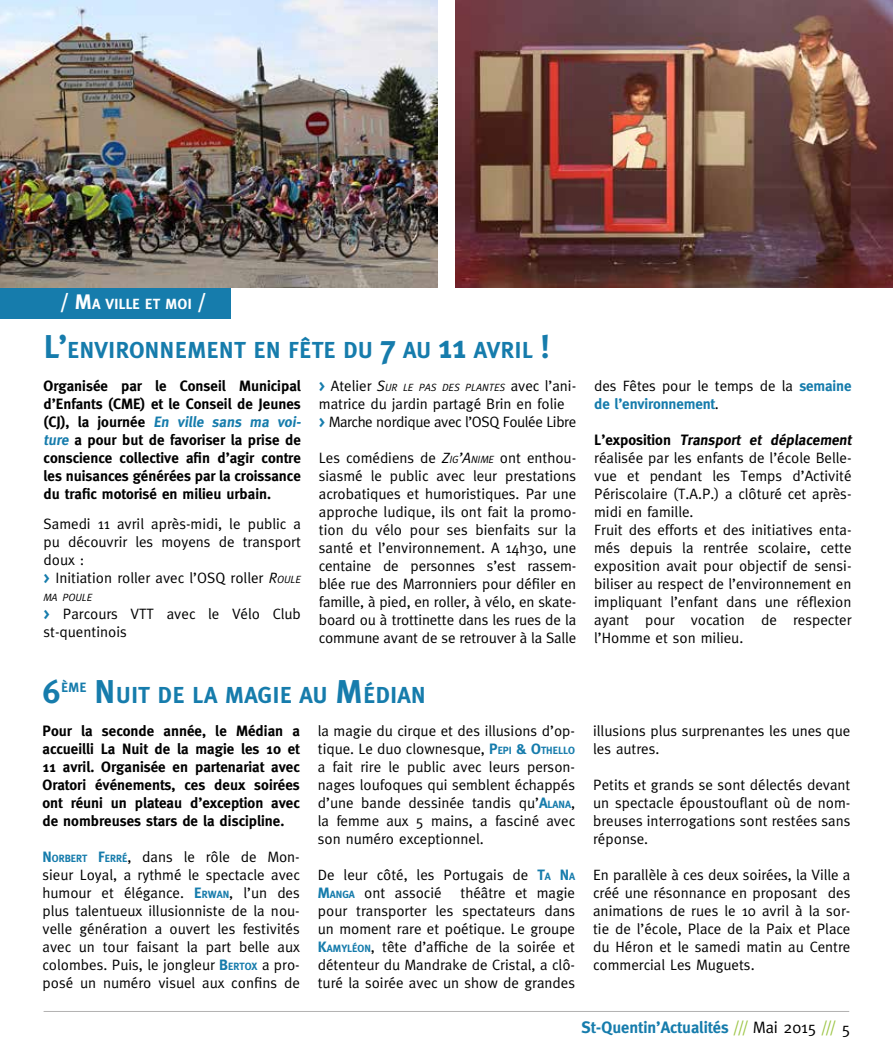
<style>
.page{position:relative;width:893px;height:1063px;background:#fff}
.page>*{position:absolute;margin:0;border:0;box-sizing:border-box;transform-origin:0 0}
.t1{font:700 33px "Meta Plus";color:#167cac}
.t2{font:700 23.1px "Meta Plus";color:#167cac}
.t3{font:700 16.5px "Meta";color:#167cac}
.t4{font:15px/18px "Meta";color:#000}
.t5{font:700 15px/18px "Meta";color:#000}
.t6{font:700 14.7px "Meta Plus";color:#fff}
.t7{font:700 13.5px "Meta Plus";color:#167cac}
.t8{font:italic 10.5px "Meta";color:#000}
.s1{font-size:21px}
.s2{font-size:33px}
.s3{color:#167cac}
.s4{font-weight:700;color:#167cac}
.s5{font-style:italic}
.s6{font-style:italic;font-size:10.5px}
.s7{font-weight:700;font-size:10.5px;color:#167cac}
.s8{font-weight:400;color:#9cc545}
.s9{font-weight:400;color:#000}
</style>
<div class="page">
<hr style="left:44px;top:1011px;width:805px;height:1px;background:#b3b2b2">
<div style="left:0;top:286px;width:230px;height:33px;background:#167cac"></div>
<img style="left:0;top:0;width:437px;height:287px">
<img style="left:455px;top:0;width:438px;height:287px">
<p class="t6" style="left:60px;top:295px;width:149px"><span class="s1">/ M</span>A VILLE ET MOI <span class="s1">/</span></p>
<h2 class="t2" style="left:44px;top:337px;width:508px"><span class="s2">L’</span>ENVIRONNEMENT EN FÊTE DU <span class="s2">7</span> AU <span class="s2">11</span> AVRIL <span class="s2">!</span></h2>
<p class="t5" style="left:44px;top:377px;width:261px">Organisée par le Conseil Municipal d’Enfants (CME) et le Conseil de Jeunes (CJ ) , la j o u rn é e <span class="s3">En ville sans ma voi&shy;ture</span> a pour but de favoriser la prise de conscience collective afin d’agir contre les nuisances générées par la croissance du trafic motorisé en milieu urbain.</p>
<p class="t4" style="left:44px;top:515px;width:259px">Samedi 11 avril après-midi, le public a pu découvrir les moyens de transport doux :<br><span class="s4">&gt;</span> Initiation roller avec l’OSQ roller <span class="s5">R</span><span class="s6">OULE</span></p>
<p class="t8" style="left:44px;top:591px;width:50px">MA POULE</p>
<p class="t4" style="left:44px;top:605px;width:259px"><span class="s4">&gt;</span> Parcours VTT avec le Vélo Club st-quentinois</p>
<p class="t4" style="left:319px;top:377px;width:259px"><span class="s4">&gt;</span> Atelier <span class="s5">S</span><span class="s6">UR LE PAS DES PLANTES</span> avec l’ani&shy;matrice du jardin partagé Brin en folie<br><span class="s4">&gt;</span> Marche nordique avec l’OSQ Foulée Libre</p>
<p class="t4" style="left:319px;top:449px;width:259px;text-align:justify">Les comédiens de <span class="s5">Z</span><span class="s6">IG</span><span class="s5">’A</span><span class="s6">NIME</span> ont enthou&shy;siasmé le public avec leur prestations acrobatiques et humoristiques. Par une approche ludique, ils ont fait la promo&shy;tion du vélo pour ses bienfaits sur la santé et l’environnement. A 14h30, une centaine de personnes s’est rassem&shy;blée rue des Marronniers pour défiler en famille, à pied, en roller, à vélo, en skate&shy;board ou à trottinette dans les rues de la commune avant de se retrouver à la Salle</p>
<h1 class="t1" style="left:43px;top:672px;width:20px">6</h1>
<p class="t7" style="left:61px;top:679px;width:27px">ÈME</p>
<h2 class="t2" style="left:94px;top:681px;width:333px"><span class="s2">N</span> UIT DE LA MAGIE AU <span class="s2">M</span>ÉDIAN</h2>
<p class="t5" style="left:43px;top:722px;width:259px;text-align:justify">Pour la seconde année, le Médian a accueilli La Nuit de la magie les 10 et 11 avril. Organisée en partenariat avec Oratori événements, ces deux soirées ont réuni un plateau d’exception avec de nombreuses stars de la discipline.</p>
<p class="t4" style="left:43px;top:848px;width:259px;text-align:justify"><span class="s4">N</span><span class="s7">ORBERT</span> <span class="s4">F</span><span class="s7">ERRÉ</span>, dans le rôle de Mon&shy;sieur Loyal, a rythmé le spectacle avec humour et élégance. <span class="s4">E</span><span class="s7">RWAN</span>, l’un des plus talentueux illusionniste de la nou&shy;velle génération a ouvert les festivités avec un tour faisant la part belle aux colombes. Puis, le jongleur <span class="s4">B</span><span class="s7">ERTOX</span> a pro&shy;posé un numéro visuel aux confins de</p>
<p class="t4" style="left:318px;top:722px;width:259px;text-align:justify">la magie du cirque et des illusions d’op&shy;tique. Le duo clownesque, <span class="s4">P</span><span class="s7">EPI</span> <span class="s4">&amp; O</span><span class="s7">THELLO </span>a fait rire le public avec leurs person&shy;nages loufoques qui semblent échappés d’une bande dessinée tandis qu’<span class="s4">A</span><span class="s7">LANA</span>, la femme aux 5 mains, a fasciné avec son numéro exceptionnel.</p>
<p class="t4" style="left:318px;top:866px;width:259px">De leur côté, les Portugais de <span class="s4">T</span><span class="s7">A</span> <span class="s4">N</span><span class="s7">A<br></span><span class="s4">M</span><span class="s7">ANGA</span> ont associé</p>
<p class="t4" style="left:318px;top:884px;width:259px;text-align:justify;text-indent:143px">théâtre et magie pour transporter les spectateurs dans un moment rare et poétique. Le groupe <span class="s4">K</span><span class="s7">AMYLÉON</span>, tête d’affiche de la soirée et détenteur du Mandrake de Cristal, a clô&shy;turé la soirée avec un show de grandes</p>
<p class="t4" style="left:594px;top:377px;width:259px">des Fêtes pour le temps de la <span class="s4">semaine de l’environnement</span>.</p>
<p class="t5" style="left:594px;top:431px;width:261px">L ’ ex p o s i ti o n Transport et déplacement</p>
<p class="t4" style="left:594px;top:449px;width:259px">réalisée par les enfants de l’école Belle&shy;vue et pendant les Temps d’Activité Périscolaire (T.A.P.) a clôturé cet après&shy;midi en famille.<br>Fruit des efforts et des initiatives enta&shy;més depuis la rentrée scolaire, cette exposition avait pour objectif de sensi&shy;biliser au respect de l’environnement en impliquant l’enfant dans une réflexion ayant pour vocation de respecter l’Homme et son milieu.</p>
<p class="t4" style="left:593px;top:722px;width:259px">illusions plus surprenantes les unes que les autres.</p>
<p class="t4" style="left:593px;top:776px;width:259px;text-align:justify">Petits et grands se sont délectés devant un spectacle époustouflant où de nom&shy;breuses interrogations sont restées sans réponse.</p>
<p class="t4" style="left:593px;top:866px;width:259px;text-align:justify">En parallèle à ces deux soirées, la Ville a créé une résonnance en proposant des animations de rues le 10 avril à la sor&shy;tie de l’école, Place de la Paix et Place du Héron et le samedi matin au Centre commercial Les Muguets.</p>
<p class="t3" style="left:581px;top:1018px;width:271px">St-Quentin’Actualités <span class="s8">///</span> <span class="s9">Mai 2015</span> <span class="s8">///</span> <span class="s9">5</span></p>
</div>
